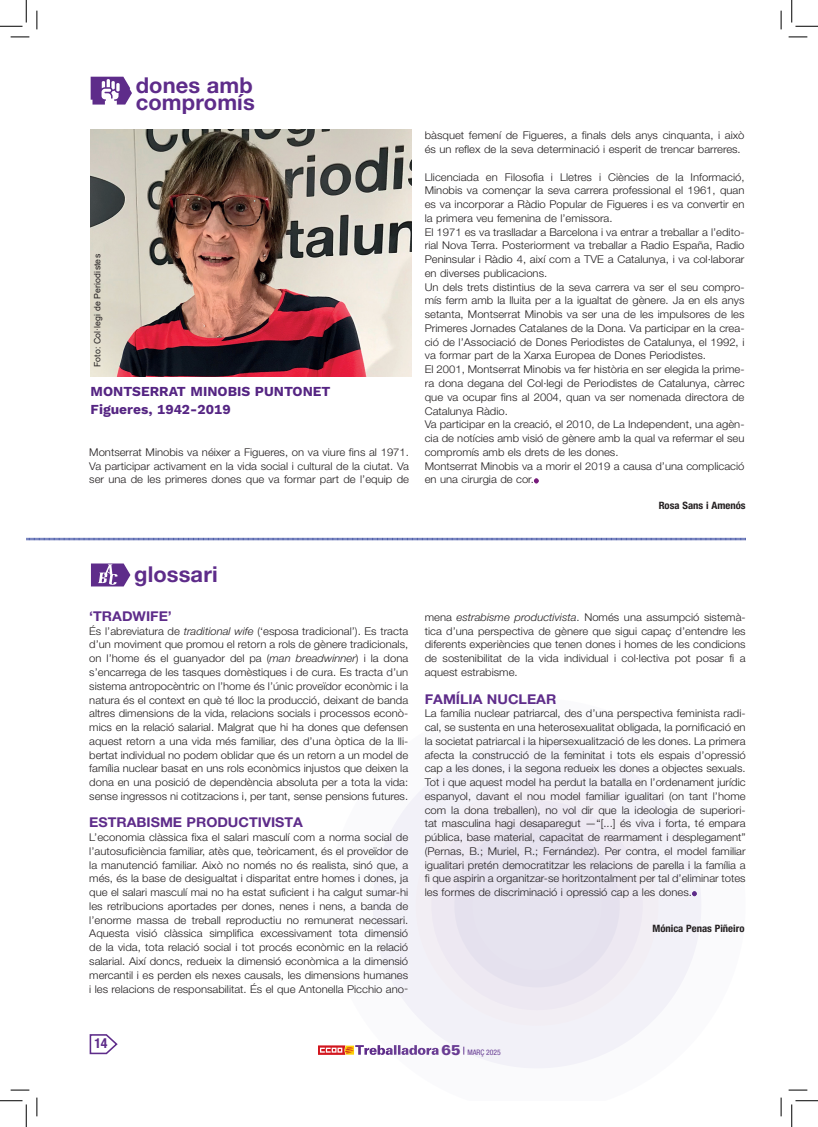
<style>
.page{position:relative;width:818px;height:1127px;background:#fff}
.page>*{position:absolute;margin:0;border:0;box-sizing:border-box;transform-origin:0 0}
.t1{font:21.88px/17.5px "Helvetica Neue LT 75 Bd";letter-spacing:.005em;color:#5e2c8a}
.t2{font:13.75px/17.5px "Work Sans";color:#552583}
.t3{font:700 condensed 13.75px "Helvetica Neue LT Pro";color:#5e2c8a}
.t4{font:13.5px "Helvetica Neue LT 75 Bd";color:#5e2c8a;scale:1.06 1}
.t5{font:300 10.75px/13.8px "Helvetica Neue LT Pro";color:#231f20;text-align:justify;scale:1.06 1}
.t6{font:10.12px "Helvetica Neue LT 77 Bd Cn";color:#231f20;scale:1.06 1}
.t7{font:8.75px "Arial";letter-spacing:.015em;color:#231f20}
.t8{font:7.62px "Helvetica Neue LT 57 Cn";color:#5e2c8a}
.s1{font-style:italic}
.s2{font-family:"Univers 75";font-weight:900;font-size:14.38px}
</style>
<div class="page">
<svg style="left:89px;top:1034px;width:29px;height:21px"></svg>
<svg style="left:318px;top:1045px;width:10px;height:9px"></svg>
<svg style="left:328px;top:822px;width:373px;height:246px"></svg>
<div style="left:373px;top:742px;width:328px;height:326px;background:#f2f1f8;border-radius:50%"></div>
<div style="left:431px;top:800px;width:212px;height:209px;background:#ede8f2;border-radius:50%"></div>
<div style="left:454px;top:823px;width:166px;height:164px;background:#e6e3ef;border-radius:50%"></div>
<svg style="left:91px;top:563px;width:39px;height:23px"></svg>
<svg style="left:692px;top:891px;width:5px;height:4px"></svg>
<svg style="left:26px;top:537px;width:720px;height:3px;background:#98a1ce"></svg>
<svg style="left:91px;top:77px;width:41px;height:28px"></svg>
<img style="left:90px;top:129px;width:322px;height:247px">
<svg style="left:534px;top:478px;width:5px;height:5px"></svg>
<svg style="left:11px;top:36px;width:18px;height:2px"></svg>
<svg style="left:788px;top:36px;width:19px;height:2px"></svg>
<svg style="left:11px;top:1089px;width:18px;height:1px"></svg>
<svg style="left:788px;top:1089px;width:19px;height:1px"></svg>
<svg style="left:36px;top:11px;width:2px;height:18px"></svg>
<svg style="left:36px;top:1097px;width:2px;height:18px"></svg>
<svg style="left:780px;top:11px;width:2px;height:18px"></svg>
<svg style="left:780px;top:1097px;width:2px;height:18px"></svg>
<svg style="left:0;top:0;width:27px;height:27px"></svg>
<svg style="left:0;top:1100px;width:27px;height:26px"></svg>
<svg style="left:791px;top:0;width:27px;height:27px"></svg>
<svg style="left:791px;top:1100px;width:27px;height:26px"></svg>
<h1 class="t1" style="left:136px;top:76px;width:120px">dones amb compromís</h1>
<p class="t7" style="left:91px;top:367px;width:114px;rotate:-90deg">Foto: Col·legi de Periodistes</p>
<p class="t2" style="left:91px;top:382px;width:241px">MONTSERRAT MINOBIS PUNTONET<br>Figueres, 1942-2019</p>
<p class="t5" style="left:89px;top:445px;width:303px">Montserrat Minobis va néixer a Figueres, on va viure fins al 1971.<br>Va participar activament en la vida social i cultural de la ciutat. Va ser una de les primeres dones que va formar part de l’equip de</p>
<p class="t5" style="left:425px;top:128px;width:303px">bàsquet femení de Figueres, a finals dels anys cinquanta, i això és un reflex de la seva determinació i esperit de trencar barreres.</p>
<p class="t5" style="left:425px;top:170px;width:303px;text-align:left">Llicenciada en Filosofia i Lletres i Ciències de la Informació, Minobis va començar la seva carrera professional el 1961, quan es va incorporar a Ràdio Popular de Figueres i es va convertir en la primera veu femenina de l’emissora.<br>El 1971 es va traslladar a Barcelona i va entrar a treballar a l’edito&shy;rial Nova Terra. Posteriorment va treballar a Radio España, Radio Peninsular i Ràdio 4, així com a TVE a Catalunya, i va col·laborar en diverses publicacions.<br>Un dels trets distintius de la seva carrera va ser el seu compro&shy;mís ferm amb la lluita per a la igualtat de gènere. Ja en els anys setanta, Montserrat Minobis va ser una de les impulsores de les Primeres Jornades Catalanes de la Dona. Va participar en la crea&shy;ció de l’Associació de Dones Periodistes de Catalunya, el 1992, i va formar part de la Xarxa Europea de Dones Periodistes.<br>El 2001, Montserrat Minobis va fer història en ser elegida la prime&shy;ra dona degana del Col·legi de Periodistes de Catalunya, càrrec que va ocupar fins al 2004, quan va ser nomenada directora de Catalunya Ràdio.<br>Va participar en la creació, el 2010, de La Independent, una agèn&shy;cia de notícies amb visió de gènere amb la qual va refermar el seu compromís amb els drets de les dones.<br>Montserrat Minobis va a morir el 2019 a causa d’una complicació en una cirurgia de cor.</p>
<p class="t6" style="left:659px;top:499px;width:84px">Rosa Sans i Amenós</p>
<h1 class="t1" style="left:134px;top:564px;width:85px">glossari</h1>
<p class="t4" style="left:89px;top:607px;width:79px">‘TRADWIFE’</p>
<p class="t5" style="left:89px;top:623px;width:302px">És l’abreviatura de <span class="s1">traditional wife</span> (‘esposa tradicional’). Es tracta d’un moviment que promou el retorn a rols de gènere tradicionals, on l’home és el guanyador del pa (<span class="s1">man breadwinner</span>) i la dona s’encarrega de les tasques domèstiques i de cura. Es tracta d’un sistema antropocèntric on l’home és l’únic proveïdor econòmic i la natura és el context en què té lloc la producció, deixant de banda altres dimensions de la vida, relacions socials i processos econò&shy;mics en la relació salarial. Malgrat que hi ha dones que defensen aquest retorn a una vida més familiar, des d’una òptica de la lli&shy;bertat individual no podem oblidar que és un retorn a un model de família nuclear basat en uns rols econòmics injustos que deixen la dona en una posició de dependència absoluta per a tota la vida: sense ingressos ni cotitzacions i, per tant, sense pensions futures.</p>
<p class="t4" style="left:89px;top:813px;width:203px">ESTRABISME PRODUCTIVISTA</p>
<p class="t5" style="left:89px;top:830px;width:302px">L’economia clàssica fixa el salari masculí com a norma social de l’autosuficiència familiar, atès que, teòricament, és el proveïdor de la manutenció familiar. Això no només no és realista, sinó que, a més, és la base de desigualtat i disparitat entre homes i dones, ja que el salari masculí mai no ha estat suficient i ha calgut sumar-hi les retribucions aportades per dones, nenes i nens, a banda de l’enorme massa de treball reproductiu no remunerat necessari.<br>Aquesta visió clàssica simplifica excessivament tota dimensió de la vida, tota relació social i tot procés econòmic en la relació salarial. Així doncs, redueix la dimensió econòmica a la dimensió mercantil i es perden els nexes causals, les dimensions humanes i les relacions de responsabilitat. És el que Antonella Picchio ano-</p>
<p class="t5" style="left:425px;top:610px;width:304px">mena <span class="s1">estrabisme productivista</span>. Només una assumpció sistemà&shy;tica d’una perspectiva de gènere que sigui capaç d’entendre les diferents experiències que tenen dones i homes de les condicions de sostenibilitat de la vida individual i col·lectiva pot posar fi a aquest estrabisme.</p>
<p class="t4" style="left:425px;top:690px;width:126px">FAMÍLIA NUCLEAR</p>
<p class="t5" style="left:425px;top:706px;width:304px">La família nuclear patriarcal, des d’una perspectiva feminista radi&shy;cal, se sustenta en una heterosexualitat obligada, la pornificació en la societat patriarcal i la hipersexualització de les dones. La primera afecta la construcció de la feminitat i tots els espais d’opressió cap a les dones, i la segona redueix les dones a objectes sexuals.<br>Tot i que aquest model ha perdut la batalla en l’ordenament jurídic espanyol, davant el nou model familiar igualitari (on tant l’home com la dona treballen), no vol dir que la ideologia de superiori&shy;tat masculina hagi desaparegut —“[...] és viva i forta, té empara pública, base material, capacitat de rearmament i desplegament” (Pernas, B.; Muriel, R.; Fernández). Per contra, el model familiar igualitari pretén democratitzar les relacions de parella i la família a fi que aspirin a organitzar-se horitzontalment per tal d’eliminar totes les formes de discriminació i opressió cap a les dones.</p>
<p class="t6" style="left:652px;top:922px;width:88px">Mónica Penas Piñeiro</p>
<p class="t3" style="left:94px;top:1034px;width:15px">14</p>
<p class="t8" style="left:441px;top:1047px;width:61px"><span class="s2">65</span> MARÇ 2025</p>
</div>
